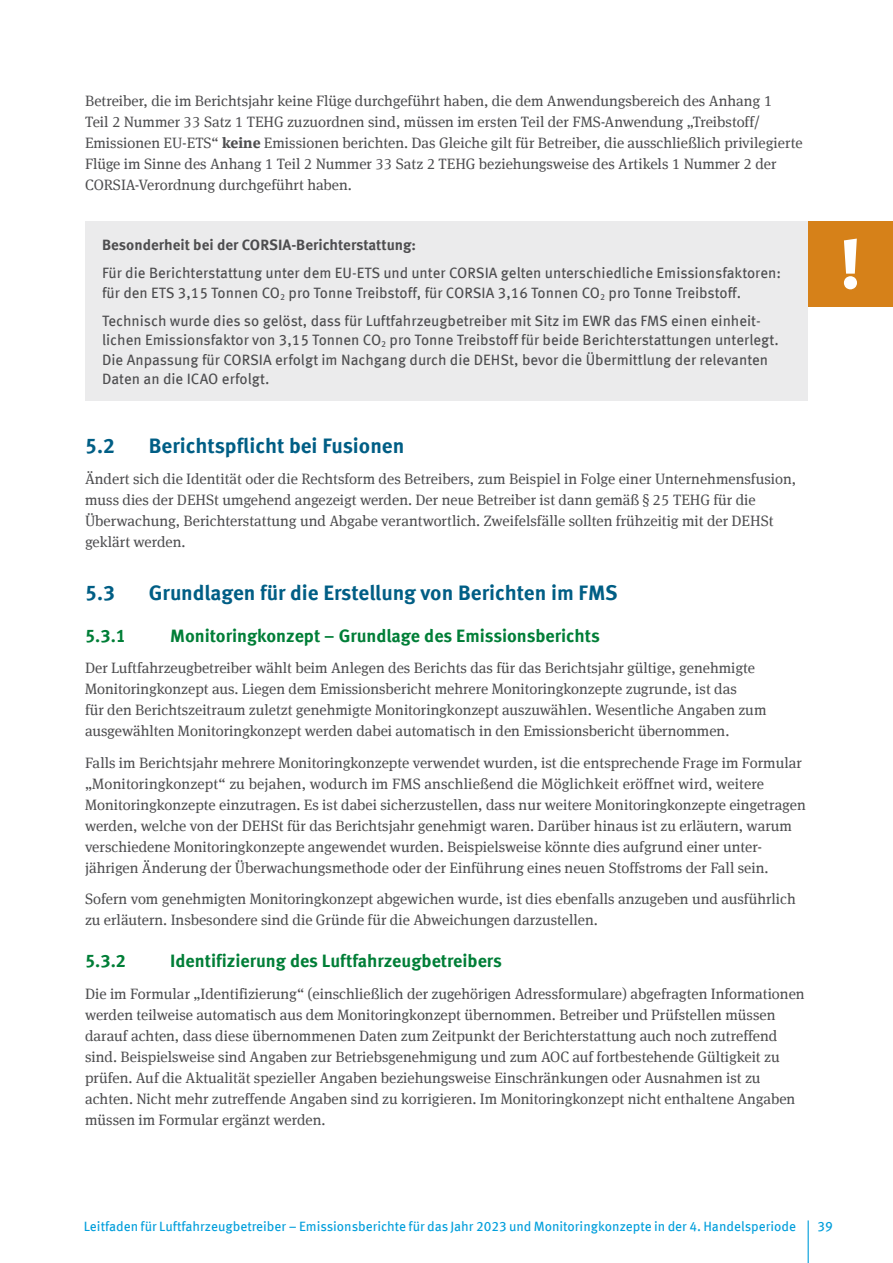
<style>
.page{position:relative;width:893px;height:1263px;background:#fff}
.page>*{position:absolute;margin:0;border:0;box-sizing:border-box;transform-origin:0 0}
.t1{font:700 21px "Meta Offc";color:#005e85}
.t2{font:700 18px "Meta Offc";color:#007e37}
.Fließtext{font:15px/21px "Meta Serif Offc";color:#4d4d4f}
.t3{font:15px/28px "Meta Offc";color:#4d4d4f}
.t4{font:13.5px "Meta Offc";color:#009edb}
.s1{font-weight:700}
</style>
<div class="page">
<hr style="left:808px;top:1220px;width:1px;height:43px;background:#009edb">
<div style="left:808px;top:222px;width:85px;height:85px;background:#d68119"></div>
<svg style="left:844px;top:239px;width:13px;height:50px"></svg>
<div style="left:85px;top:222px;width:723px;height:179px;background:#ebebec"></div>
<p class="Fließtext" style="left:85px;top:91px;width:719px">Betreiber, die im Berichtsjahr keine Flüge durchgeführt haben, die dem Anwendungsbereich des Anhang 1<br>Teil 2 Nummer 33 Satz 1 TEHG zuzuordnen sind, müssen im ersten Teil der FMS-Anwendung „Treibstoff/ Emissionen EU-ETS“ <span class="s1">keine</span> Emissionen berichten. Das Gleiche gilt für Betreiber, die ausschließlich privilegierte Flüge im Sinne des Anhang 1 Teil 2 Nummer 33 Satz 2 TEHG beziehungsweise des Artikels 1 Nummer 2 der CORSIA-Verordnung durchgeführt haben.</p>
<p class="t3" style="left:102px;top:231px;width:680px"><span class="s1">Besonderheit bei der CORSIA-Berichterstattung:<br></span>Für die Berichterstattung unter dem EU-ETS und unter CORSIA gelten unterschiedliche Emissionsfaktoren:</p>
<p class="t3" style="left:102px;top:279px;width:659px">für den ETS 3,15 Tonnen CO<sub>2</sub> pro Tonne Treibstoff, für CORSIA 3,16 Tonnen CO<sub>2</sub> pro Tonne Treibstoff.<br>Technisch wurde dies so gelöst, dass für Luftfahrzeugbetreiber mit Sitz im EWR das FMS einen einheit-</p>
<p class="t3" style="left:102px;top:330px;width:678px;line-height:19.5px">lichen Emissionsfaktor von 3,15 Tonnen CO<sub>2</sub> pro Tonne Treibstoff für beide Berichterstattungen unterlegt.<br>Die Anpassung für CORSIA erfolgt im Nachgang durch die DEHSt, bevor die Übermittlung der relevanten<br>Daten an die ICAO erfolgt.</p>
<p class="t1" style="left:85px;top:433px;width:31px">5.2</p>
<p class="t1" style="left:149px;top:433px;width:257px">Berichtspflicht bei Fusionen</p>
<p class="Fließtext" style="left:85px;top:469px;width:713px">Ändert sich die Identität oder die Rechtsform des Betreibers, zum Beispiel in Folge einer Unternehmensfusion, muss dies der DEHSt umgehend angezeigt werden. Der neue Betreiber ist dann gemäß § 25 TEHG für die Überwachung, Berichterstattung und Abgabe verantwortlich. Zweifelsfälle sollten frühzeitig mit der DEHSt geklärt werden.</p>
<p class="t1" style="left:85px;top:580px;width:31px">5.3</p>
<p class="t1" style="left:149px;top:580px;width:470px">Grundlagen für die Erstellung von Berichten im FMS</p>
<p class="t2" style="left:85px;top:625px;width:43px">5.3.1</p>
<p class="t2" style="left:170px;top:625px;width:431px">Monitoringkonzept – Grundlage des Emissionsberichts</p>
<p class="Fließtext" style="left:85px;top:658px;width:683px">Der Luftfahrzeugbetreiber wählt beim Anlegen des Berichts das für das Berichtsjahr gültige, genehmigte Monitoringkonzept aus. Liegen dem Emissionsbericht mehrere Monitoringkonzepte zugrunde, ist das<br>für den Berichtszeitraum zuletzt genehmigte Monitoringkonzept auszuwählen. Wesentliche Angaben zum ausgewählten Monitoringkonzept werden dabei automatisch in den Emissionsbericht übernommen.</p>
<p class="Fließtext" style="left:85px;top:752px;width:722px">Falls im Berichtsjahr mehrere Monitoringkonzepte verwendet wurden, ist die entsprechende Frage im Formular „Monitoringkonzept“ zu bejahen, wodurch im FMS anschließend die Möglichkeit eröffnet wird, weitere Monitoringkonzepte einzutragen. Es ist dabei sicherzustellen, dass nur weitere Monitoringkonzepte eingetragen werden, welche von der DEHSt für das Berichtsjahr genehmigt waren. Darüber hinaus ist zu erläutern, warum verschiedene Monitoringkonzepte angewendet wurden. Beispielsweise könnte dies aufgrund einer unter&shy;jährigen Änderung der Überwachungsmethode oder der Einführung eines neuen Stoffstroms der Fall sein.</p>
<p class="Fließtext" style="left:85px;top:889px;width:712px">Sofern vom genehmigten Monitoringkonzept abgewichen wurde, ist dies ebenfalls anzugeben und ausführlich zu erläutern. Insbesondere sind die Gründe für die Abweichungen darzustellen.</p>
<p class="t2" style="left:85px;top:950px;width:43px">5.3.2</p>
<p class="t2" style="left:170px;top:950px;width:333px">Identifizierung des Luftfahrzeugbetreibers</p>
<p class="Fließtext" style="left:85px;top:983px;width:721px">Die im Formular „Identifizierung“ (einschließlich der zugehörigen Adressformulare) abgefragten Informationen werden teilweise automatisch aus dem Monitoringkonzept übernommen. Betreiber und Prüfstellen müssen darauf achten, dass diese übernommenen Daten zum Zeitpunkt der Berichterstattung auch noch zutreffend sind. Beispielsweise sind Angaben zur Betriebsgenehmigung und zum AOC auf fortbestehende Gültigkeit zu prüfen. Auf die Aktualität spezieller Angaben beziehungsweise Einschränkungen oder Ausnahmen ist zu achten. Nicht mehr zutreffende Angaben sind zu korrigieren. Im Monitoringkonzept nicht enthaltene Angaben müssen im Formular ergänzt werden.</p>
<p class="t4" style="left:84px;top:1218px;width:714px">Leitfaden für Luftfahrzeugbetreiber – Emissionsberichte für das Jahr 2023 und Monitoringkonzepte in der 4. Handelsperiode</p>
<p class="t4" style="left:817px;top:1218px;width:17px">39</p>
</div>
